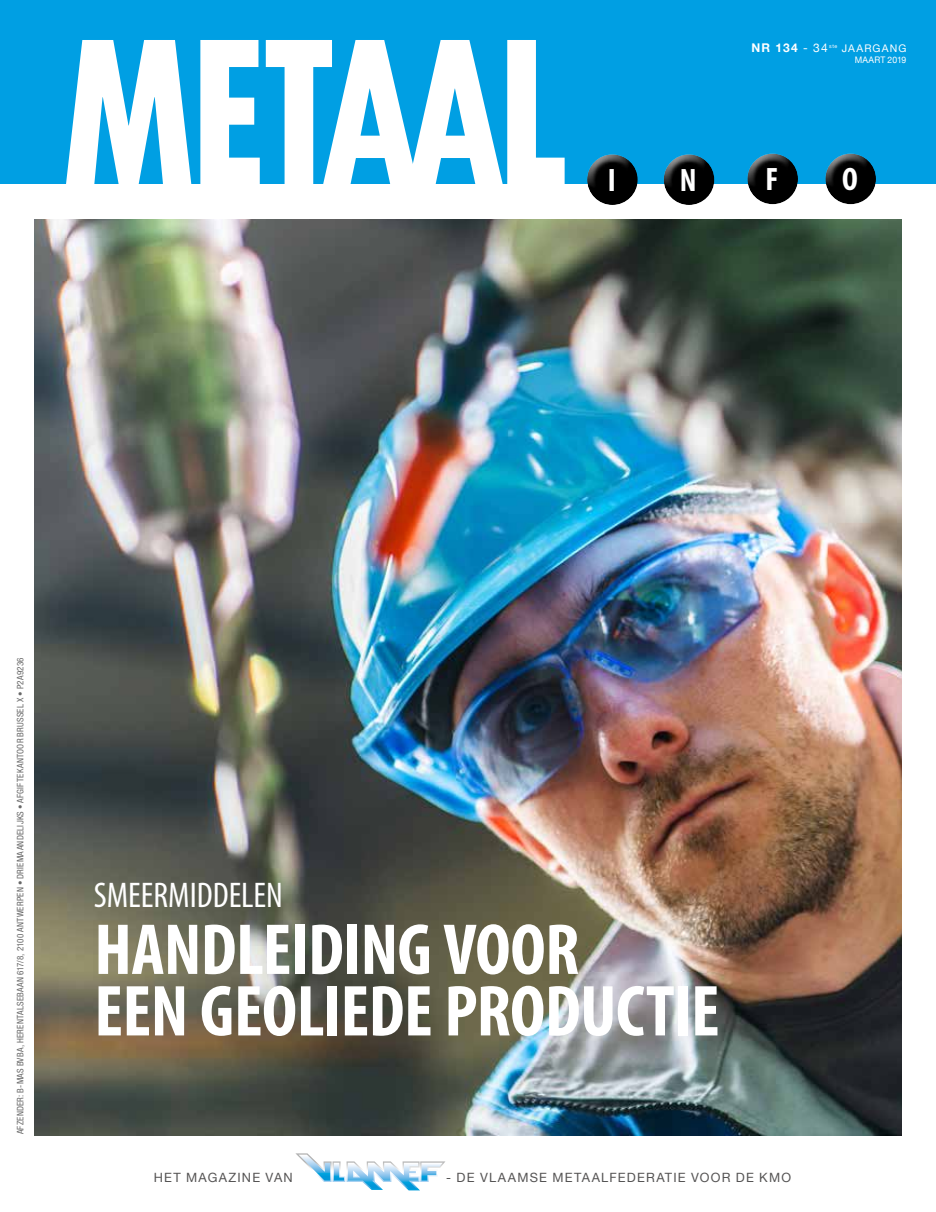
<style>
.page{position:relative;width:936px;height:1212px;background:#fff}
.page>*{position:absolute;margin:0;border:0;box-sizing:border-box;transform-origin:0 0}
.t1{font:800 condensed 196.05px "Tempo Std";color:#fff;scale:.94 1}
.t2{font:700 condensed 72.9px/61.5px "Myriad Pro";letter-spacing:-.01em;color:#fff}
.t3{font:condensed 35.85px "Myriad Pro";color:#fff}
.t4{font:700 condensed 32.55px "Myriad Pro";color:#fff}
.t5{font:12.75px "Helvetica Neue";letter-spacing:.095em;color:#555454}
.t6{font:700 12px "Helvetica Neue";color:#fff}
.t7{font:10.5px "Helvetica Neue";letter-spacing:.11em;color:#fff}
.t8{font:condensed 9px "Helvetica Neue LT Std";letter-spacing:.025em;color:#686868}
.t9{font:9px "Helvetica Neue";letter-spacing:.015em;color:#fff;scale:.96 1}
.s1{font-weight:400}
</style>
<div class="page">
<img style="left:34px;top:219px;width:867px;height:916px">
<div style="left:0;top:0;width:935px;height:183px;background:#009fe3"></div>
<div style="left:578px;top:150px;width:60px;height:47px;background:#fff;opacity:.64"></div>
<div style="left:583px;top:162px;width:55px;height:45px;background:#000;opacity:.35"></div>
<div style="left:654px;top:150px;width:61px;height:47px;background:#fff;opacity:.64"></div>
<div style="left:660px;top:162px;width:55px;height:45px;background:#000;opacity:.35"></div>
<div style="left:738px;top:150px;width:60px;height:46px;background:#fff;opacity:.64"></div>
<div style="left:743px;top:161px;width:55px;height:46px;background:#000;opacity:.35"></div>
<div style="left:816px;top:150px;width:60px;height:46px;background:#fff;opacity:.64"></div>
<div style="left:821px;top:161px;width:55px;height:46px;background:#000;opacity:.35"></div>
<svg style="left:295px;top:1153px;width:150px;height:37px"></svg>
<h1 class="t1" style="left:66px;top:-10px;width:530px">METAAL</h1>
<h3 class="t6" style="left:751px;top:39px;width:78px">NR 134 <span class="s1">- 34</span></h3>
<p class="t7" style="left:829px;top:41px;width:79px"><sup>ste</sup> JAARGANG</p>
<p class="t9" style="left:854px;top:53px;width:55px">MAART 2019</p>
<h3 class="t4" style="left:607px;top:160px;width:10px">I</h3>
<h3 class="t4" style="left:680px;top:160px;width:18px">N</h3>
<h3 class="t4" style="left:765px;top:159px;width:14px">F</h3>
<h3 class="t4" style="left:842px;top:159px;width:17px">O</h3>
<p class="t8" style="left:15px;top:1134px;width:478px;rotate:-90deg">AFZENDER: B-MAS BVBA, HERENTALSEBAAN 617/8, 2100 ANTWERPEN • DRIEMAANDELIJKS • AFGIFTEKANTOOR BRUSSEL X • P2A9236</p>
<h3 class="t3" style="left:94px;top:874px;width:190px">SMEERMIDDELEN</h3>
<h2 class="t2" style="left:94px;top:917px;width:627px">HANDLEIDING VOOR<br>EEN GEOLIEDE PRODUCTIE</h2>
<h3 class="t5" style="left:154px;top:1168px;width:140px">HET MAGAZINE VAN</h3>
<h3 class="t5" style="left:446px;top:1168px;width:346px">- DE VLAAMSE METAALFEDERATIE VOOR DE KMO</h3>
</div>
